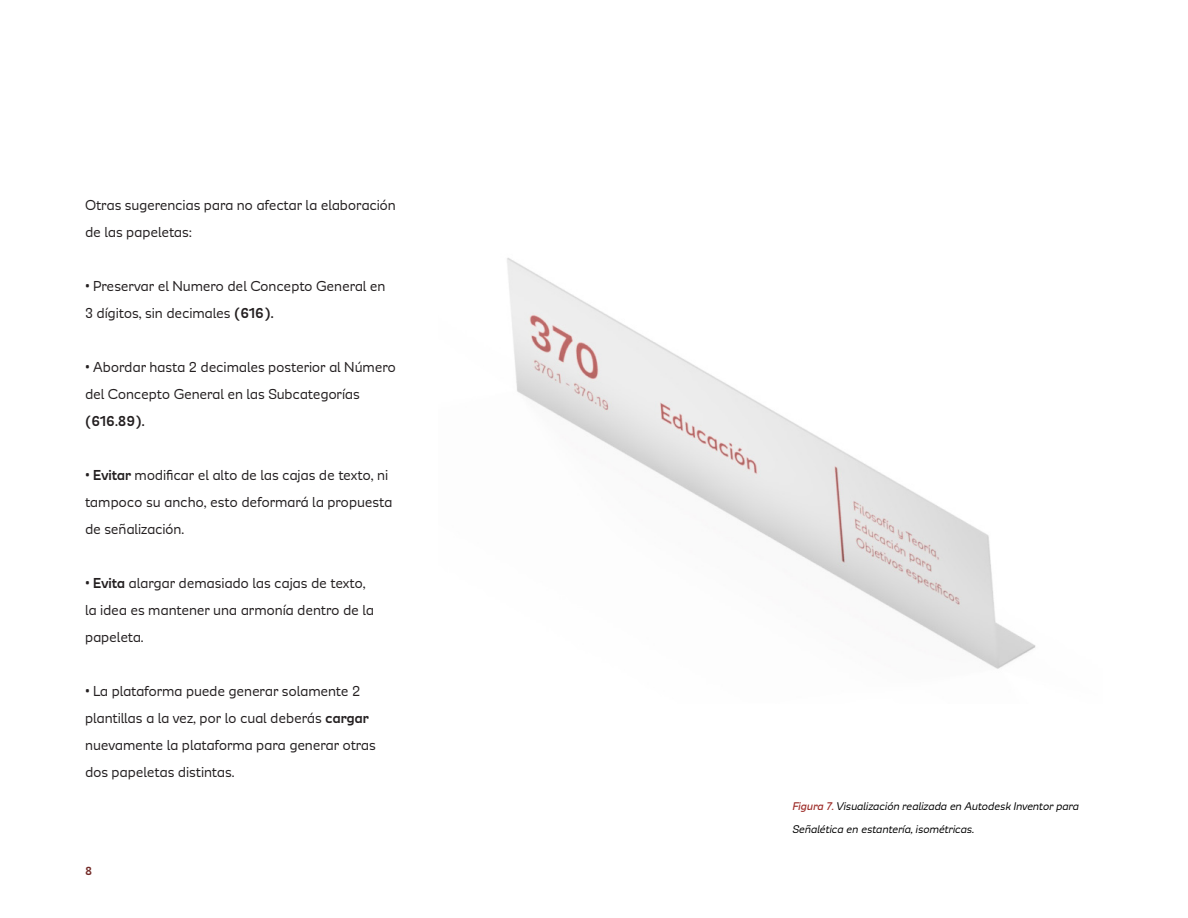
<style>
.page{position:relative;width:1188px;height:918px;background:#fff}
.page>*{position:absolute;margin:0;border:0;box-sizing:border-box;transform-origin:0 0}
.t1{font:16.5px/27px "Modernica";letter-spacing:-.015em;color:#231f20}
.t2{font:700 13.5px "Modernica";color:#732a27}
.t3{font:italic 12.75px/22.5px "Modernica";color:#000}
.s1{font-family:"Rajdhani";font-weight:700}
.s2{font-weight:700}
.s3{font-weight:500;color:#9d2c28}
</style>
<div class="page">
<img style="left:507px;top:258px;width:529px;height:411px">
<p class="t1" style="left:85px;top:192px;width:312px">Otras sugerencias para no afectar la elaboración de las papeletas:</p>
<p class="t1" style="left:85px;top:273px;width:302px"><span class="s1">•</span> Preservar el Numero del Concepto General en<br>3 dígitos, sin decimales <span class="s2">(616).</span></p>
<p class="t1" style="left:85px;top:354px;width:312px"><span class="s1">•</span> Abordar hasta 2 decimales posterior al Número del Concepto General en las Subcategorías <span class="s2">(616.89).</span></p>
<p class="t1" style="left:85px;top:462px;width:309px"><span class="s1">•</span> <span class="s2">Evitar</span> modificar el alto de las cajas de texto, ni tampoco su ancho, esto deformará la propuesta de señalización.</p>
<p class="t1" style="left:85px;top:570px;width:291px"><span class="s1">•</span> <span class="s2">Evita</span> alargar demasiado las cajas de texto, la idea es mantener una armonía dentro de la papeleta.</p>
<p class="t1" style="left:85px;top:678px;width:292px"><span class="s1">•</span> La plataforma puede generar solamente 2 plantillas a la vez, por lo cual deberás <span class="s2">cargar </span>nuevamente la plataforma para generar otras dos papeletas distintas.</p>
<p class="t2" style="left:85px;top:865px;width:9px">8</p>
<p class="t3" style="left:792px;top:796px;width:290px"><span class="s3">Figura 7.</span>Visualización realizada en Autodesk Inventor para<br>Señalética en estantería,isométricas.</p>
</div>
